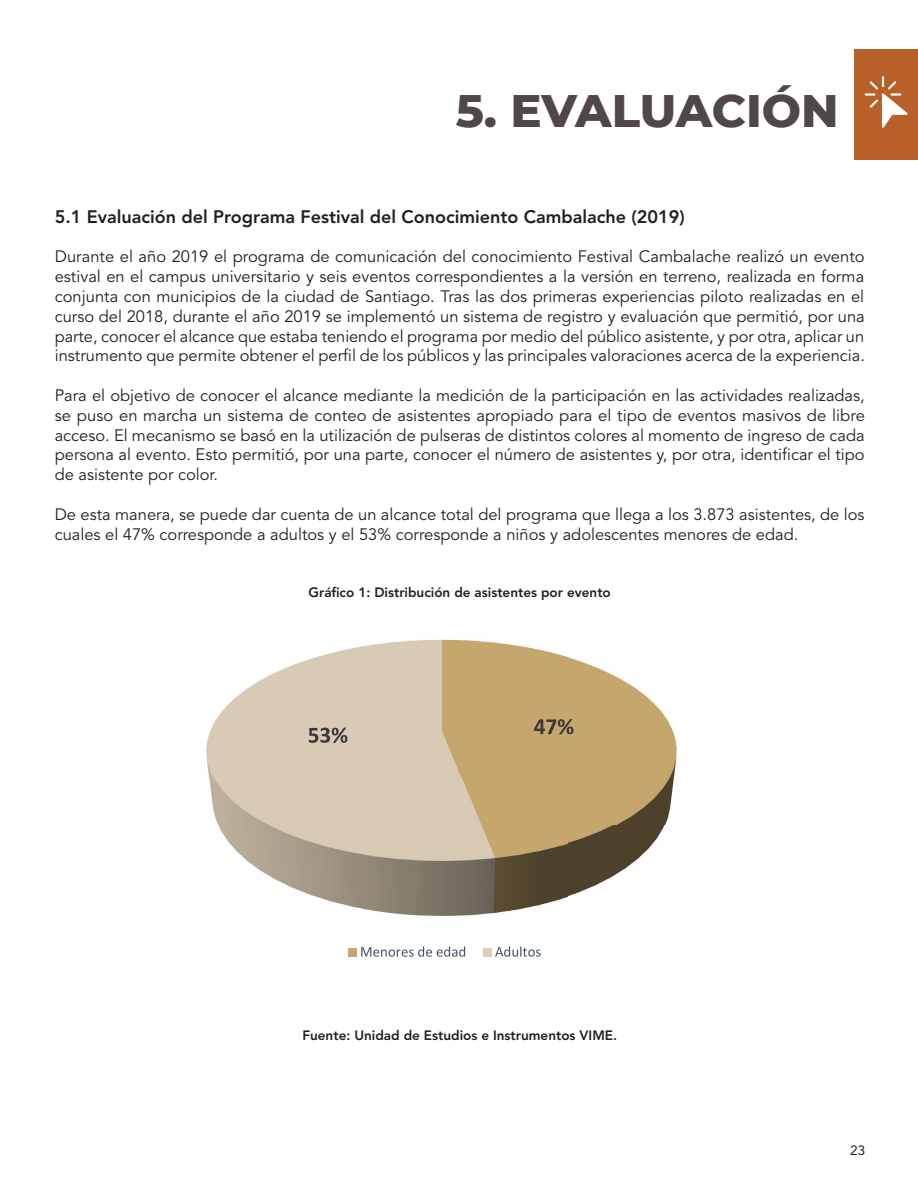
<style>
.page{position:relative;width:918px;height:1188px;background:#fff}
.page>*{position:absolute;margin:0;border:0;box-sizing:border-box;transform-origin:0 0}
.t1{font:800 46.5px "Montserrat";letter-spacing:-.005em;color:#504748}
.t2{font:800 18px "Avenir LT Std";color:#231f20}
.t3{font:16.5px/19.8px "Avenir LT Std";color:#231f20;text-align:justify}
.t4{font:800 13.5px "Avenir LT Std";color:#231f20}
.t5{font:13.5px "Avenir LT Std";color:#231f20}
</style>
<div class="page">
<div style="left:854px;top:50px;width:64px;height:110px;background:#b86028"></div>
<svg style="left:865px;top:76px;width:43px;height:52px"></svg>
<img style="left:206px;top:639px;width:471px;height:277px">
<svg style="left:534px;top:719px;width:39px;height:15px"></svg>
<svg style="left:309px;top:728px;width:38px;height:15px"></svg>
<div style="left:348px;top:948px;width:8px;height:8px;background:#c6a66f"></div>
<svg style="left:361px;top:946px;width:104px;height:11px"></svg>
<div style="left:483px;top:948px;width:9px;height:8px;background:#ddceb7"></div>
<svg style="left:495px;top:946px;width:46px;height:11px"></svg>
<h1 class="t1" style="left:456px;top:76px;width:384px">5. EVALUACIÓN</h1>
<p class="t2" style="left:55px;top:206px;width:631px">5.1 Evaluación del Programa Festival del Conocimiento Cambalache (2019)</p>
<p class="t3" style="left:55px;top:247px;width:812px">Durante el año 2019 el programa de comunicación del conocimiento Festival Cambalache realizó un evento estival en el campus universitario y seis eventos correspondientes a la versión en terreno, realizada en forma conjunta con municipios de la ciudad de Santiago. Tras las dos primeras experiencias piloto realizadas en el curso del 2018, durante el año 2019 se implementó un sistema de registro y evaluación que permitió, por una parte, conocer el alcance que estaba teniendo el programa por medio del público asistente, y por otra, aplicar un instrumento que permite obtener el perfil de los públicos y las principales valoraciones acerca de la experiencia.</p>
<p class="t3" style="left:55px;top:386px;width:812px">Para el objetivo de conocer el alcance mediante la medición de la participación en las actividades realizadas, se puso en marcha un sistema de conteo de asistentes apropiado para el tipo de eventos masivos de libre acceso. El mecanismo se basó en la utilización de pulseras de distintos colores al momento de ingreso de cada persona al evento. Esto permitió, por una parte, conocer el número de asistentes y, por otra, identificar el tipo de asistente por color.</p>
<p class="t3" style="left:55px;top:505px;width:811px">De esta manera, se puede dar cuenta de un alcance total del programa que llega a los 3.873 asistentes, de los cuales el 47% corresponde a adultos y el 53% corresponde a niños y adolescentes menores de edad.</p>
<p class="t4" style="left:309px;top:584px;width:304px">Gráfico 1: Distribución de asistentes por evento</p>
<p class="t4" style="left:302px;top:1027px;width:316px">Fuente: Unidad de Estudios e Instrumentos VIME.</p>
<p class="t5" style="left:850px;top:1142px;width:17px">23</p>
</div>
